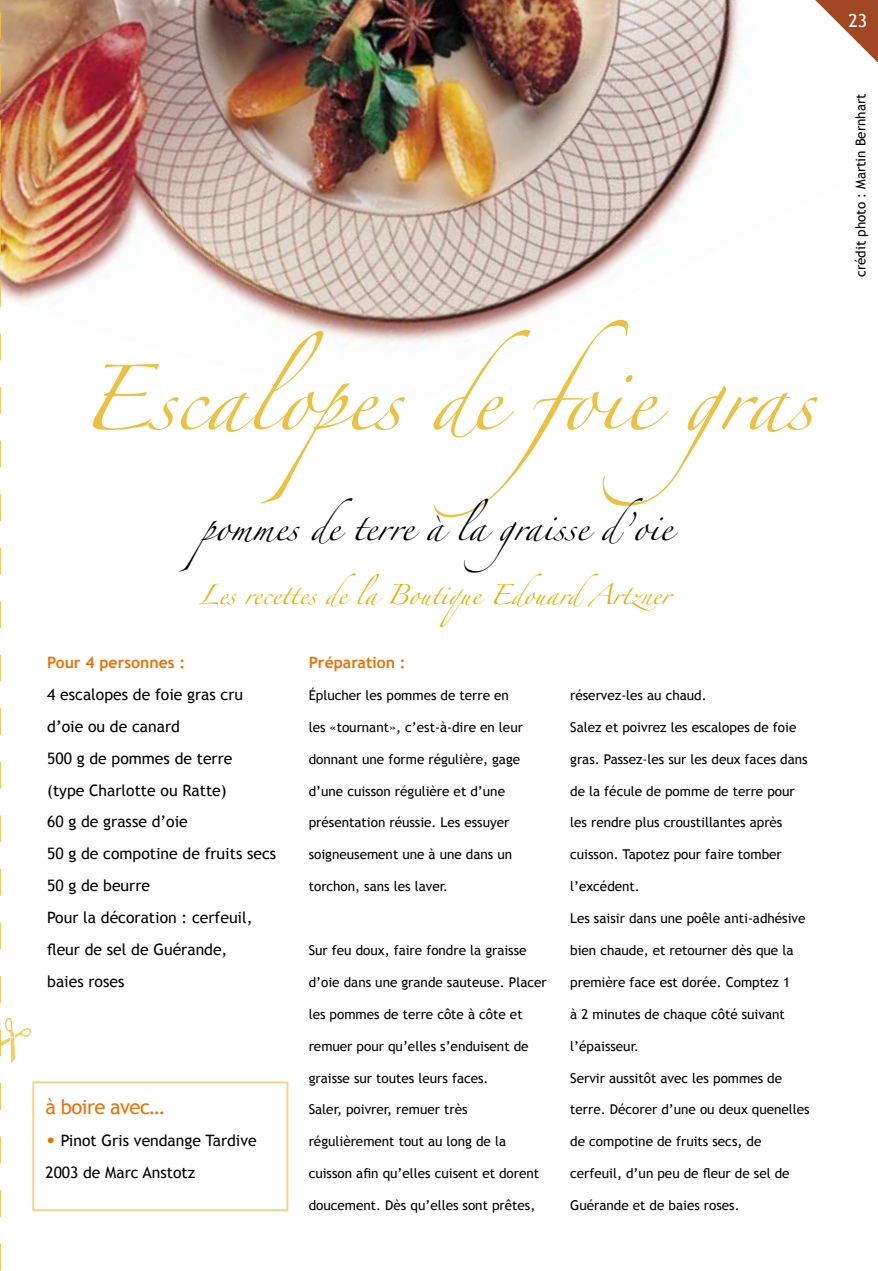
<style>
.page{position:relative;width:878px;height:1271px;background:#fff}
.page>*{position:absolute;margin:0;border:0;box-sizing:border-box;transform-origin:0 0}
.t1{font:58.5px "Zapfino";color:#edc13d}
.t2{font:24.75px "Zapfino";color:#000}
.t3{font:20.25px "Trebuchet MS";letter-spacing:-.03em;color:#ec7206}
.t4{font:18px "Zapfino";color:#eab000}
.t5{font:18px "Trebuchet MS";color:#fff}
.t6{font:15.75px/31.9px "Trebuchet MS";color:#000}
.t7{font:700 15.75px "Trebuchet MS";color:#ec7206}
.t8{font:13.5px "Trebuchet MS";color:#000}
.s1{font-size:20.25px;color:#ec7206}
</style>
<div class="page">
<img style="left:288px;top:0;width:452px;height:342px">
<svg style="left:815px;top:0;width:62px;height:62px"></svg>
<img style="left:0;top:0;width:288px;height:1271px">
<div style="left:34px;top:1083px;width:253px;height:127px;border:1px solid #fdd078"></div>
<h1 class="t1" style="left:79px;top:374px;width:735px">Escalopes de foie gras</h1>
<h2 class="t2" style="left:201px;top:517px;width:472px">pommes de terre à la graisse d’oie</h2>
<h3 class="t4" style="left:198px;top:587px;width:473px">Les recettes de la Boutique EdouardArtzner</h3>
<p class="t7" style="left:47px;top:652px;width:139px">Pour 4 personnes :</p>
<p class="t6" style="left:47px;top:679px;width:230px">4 escalopes de foie gras cru d’oie ou de canard<br>500 g de pommes de terre<br>(type Charlotte ou Ratte)<br>60 g de grasse d’oie<br>50 g de compotine de fruits secs<br>50 g de beurre<br>Pour la décoration : cerfeuil, fleur de sel de Guérande,<br>baies roses</p>
<h3 class="t3" style="left:45px;top:1095px;width:120px">à boire avec…</h3>
<p class="t6" style="left:45px;top:1125px;width:213px"><span class="s1">•</span> Pinot Gris vendange Tardive<br>2003 de Marc Anstotz</p>
<p class="t7" style="left:308px;top:652px;width:98px">Préparation :</p>
<p class="t8" style="left:308px;top:687px;width:202px">Éplucher les pommes de terre en</p>
<p class="t8" style="left:308px;top:719px;width:216px">les «tournant», c’est-à-dire en leur</p>
<p class="t8" style="left:308px;top:751px;width:213px">donnant une forme régulière, gage</p>
<p class="t8" style="left:308px;top:783px;width:198px">d’une cuisson régulière et d’une</p>
<p class="t8" style="left:308px;top:815px;width:202px">présentation réussie. Les essuyer</p>
<p class="t8" style="left:308px;top:847px;width:205px">soigneusement une à une dans un</p>
<p class="t8" style="left:308px;top:878px;width:141px">torchon, sans les laver.</p>
<p class="t8" style="left:308px;top:942px;width:219px">Sur feu doux, faire fondre la graisse</p>
<p class="t8" style="left:308px;top:974px;width:239px">d’oie dans une grande sauteuse. Placer</p>
<p class="t8" style="left:308px;top:1006px;width:215px">les pommes de terre côte à côte et</p>
<p class="t8" style="left:308px;top:1038px;width:221px">remuer pour qu’elles s’enduisent de</p>
<p class="t8" style="left:308px;top:1070px;width:181px">graisse sur toutes leurs faces.</p>
<p class="t8" style="left:308px;top:1102px;width:160px">Saler, poivrer, remuer très</p>
<p class="t8" style="left:308px;top:1134px;width:199px">régulièrement tout au long de la</p>
<p class="t8" style="left:308px;top:1165px;width:232px">cuisson afin qu’elles cuisent et dorent</p>
<p class="t8" style="left:308px;top:1197px;width:228px">doucement. Dès qu’elles sont prêtes,</p>
<p class="t8" style="left:570px;top:687px;width:138px">réservez-les au chaud.</p>
<p class="t8" style="left:570px;top:719px;width:227px">Salez et poivrez les escalopes de foie</p>
<p class="t8" style="left:570px;top:751px;width:239px">gras. Passez-les sur les deux faces dans</p>
<p class="t8" style="left:570px;top:783px;width:226px">de la fécule de pomme de terre pour</p>
<p class="t8" style="left:570px;top:815px;width:214px">les rendre plus croustillantes après</p>
<p class="t8" style="left:570px;top:847px;width:213px">cuisson. Tapotez pour faire tomber</p>
<p class="t8" style="left:570px;top:878px;width:71px">l’excédent.</p>
<p class="t8" style="left:570px;top:910px;width:237px">Les saisir dans une poêle anti-adhésive</p>
<p class="t8" style="left:570px;top:942px;width:224px">bien chaude, et retourner dès que la</p>
<p class="t8" style="left:570px;top:974px;width:221px">première face est dorée. Comptez 1</p>
<p class="t8" style="left:570px;top:1006px;width:216px">à 2 minutes de chaque côté suivant</p>
<p class="t8" style="left:570px;top:1038px;width:70px">l’épaisseur.</p>
<p class="t8" style="left:570px;top:1070px;width:213px">Servir aussitôt avec les pommes de</p>
<p class="t8" style="left:570px;top:1102px;width:241px">terre. Décorer d’une ou deux quenelles</p>
<p class="t8" style="left:570px;top:1134px;width:192px">de compotine de fruits secs, de</p>
<p class="t8" style="left:570px;top:1165px;width:221px">cerfeuil, d’un peu de fleur de sel de</p>
<p class="t8" style="left:570px;top:1197px;width:171px">Guérande et de baies roses.</p>
<h3 class="t5" style="left:848px;top:10px;width:20px">23</h3>
<p class="t8" style="left:852px;top:277px;width:185px;rotate:-90deg">crédit photo : Martin Bernhart</p>
</div>
